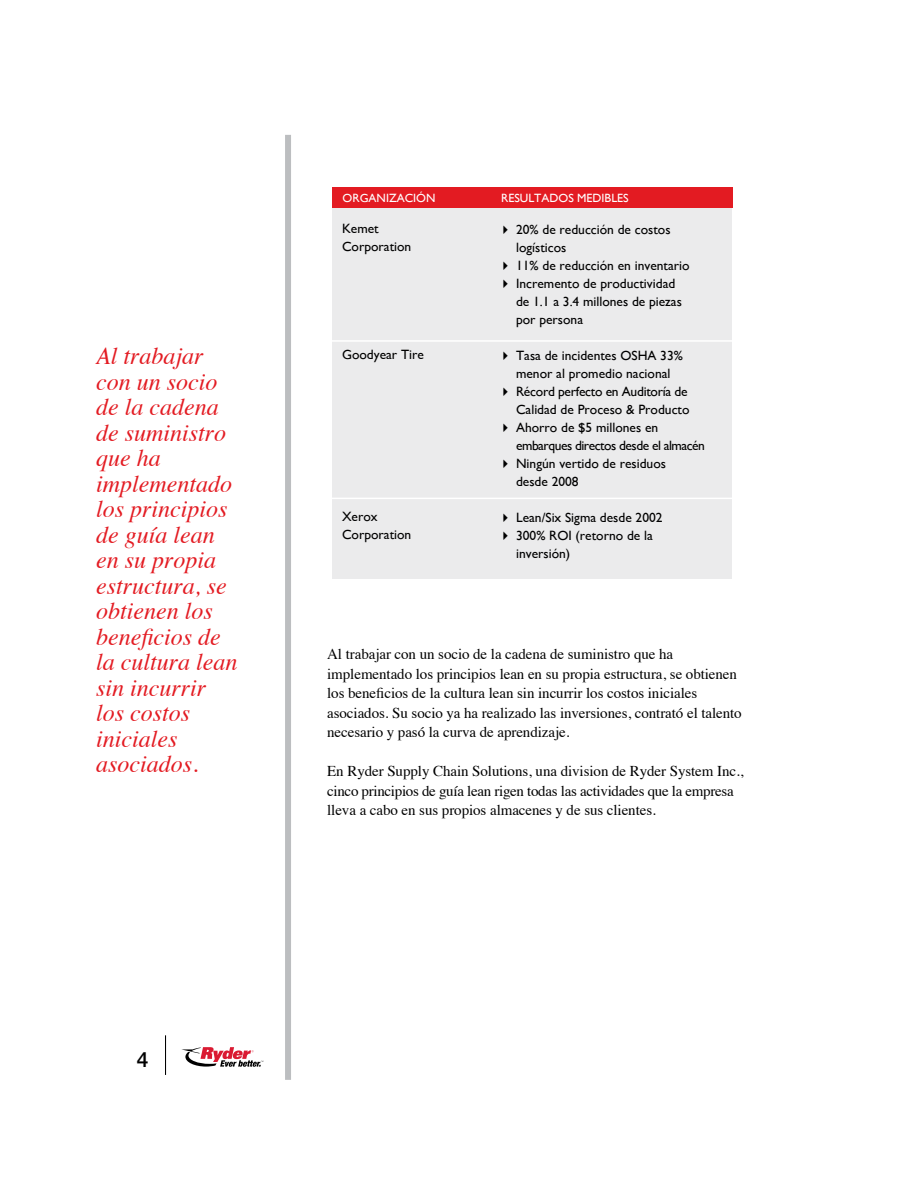
<style>
.page{position:relative;width:918px;height:1188px;background:#fff}
.page>*{position:absolute;margin:0;border:0;box-sizing:border-box;transform-origin:0 0}
.t1{font:italic 24px/25.5px "Times";color:#e31b22}
.t2{font:500 21px "Helvetica Neue";color:#000}
.t3{font:15px/19.5px "Times";letter-spacing:-.005em;color:#000}
.t4{font:13.5px/18px "Gill Sans";color:#000}
.t5{font:13.5px/18px "Gill Sans";letter-spacing:-.02em;color:#000;text-align:right}
.t6{font:13.5px/18px "Gill Sans";letter-spacing:-.035em;color:#000}
.t7{font:12px "Gill Sans";color:#fff}
</style>
<div class="page">
<svg style="left:181px;top:1047px;width:82px;height:20px"></svg>
<div style="left:285px;top:135px;width:6px;height:945px;background:#bcbec0"></div>
<hr style="left:165px;top:1035px;width:1px;height:40px;background:#000">
<div style="left:333px;top:187px;width:399px;height:392px;background:#ebebec"></div>
<div style="left:333px;top:187px;width:400px;height:21px;background:#e31b22"></div>
<hr style="left:331px;top:340px;width:403px;height:2px;background:#fff">
<hr style="left:331px;top:498px;width:403px;height:1px;background:#fff">
<h1 class="t1" style="left:96px;top:342px;width:143px">Al trabajar con un socio de la cadena de suministro que ha implementado los principios de guía lean en su propia estructura, se obtienen los beneficios de la cultura lean sin incurrir los costos iniciales asociados.</h1>
<p class="t7" style="left:343px;top:191px;width:94px">ORGANIZACIÓN</p>
<p class="t7" style="left:501px;top:191px;width:129px">RESULTADOS MEDIBLES</p>
<p class="t4" style="left:342px;top:219px;width:71px">Kemet<br>Corporation</p>
<p class="t4" style="left:342px;top:345px;width:83px">Goodyear Tire</p>
<p class="t4" style="left:342px;top:507px;width:71px">Xerox<br>Corporation</p>
<p class="t4" style="left:516px;top:220px;width:156px;text-indent:-18px">✔ 20% de reducción de costos logísticos</p>
<p class="t4" style="left:498px;top:256px;width:193px">✔ 11% de reducción en inventario</p>
<p class="t4" style="left:516px;top:274px;width:167px;text-indent:-18px">✔ Incremento de productividad de 1.1 a 3.4 millones de piezas por persona</p>
<p class="t4" style="left:498px;top:346px;width:186px;text-align:center">✔ Tasa de incidentes OSHA 33% menor al promedio nacional</p>
<p class="t5" style="left:498px;top:382px;width:193px">✔ Récord perfecto en Auditoría de<br>Calidad de Proceso &amp; Producto</p>
<p class="t6" style="left:516px;top:418px;width:190px;text-indent:-18px">✔ Ahorro de $5 millones en embarques directos desde el almacén</p>
<p class="t4" style="left:516px;top:454px;width:151px;text-indent:-18px">✔ Ningún vertido de residuos desde 2008</p>
<p class="t4" style="left:498px;top:508px;width:166px">✔ Lean/Six Sigma desde 2002</p>
<p class="t4" style="left:516px;top:526px;width:138px;text-indent:-18px">✔ 300% ROI (retorno de la inversión)</p>
<p class="t3" style="left:327px;top:643px;width:416px">Al trabajar con un socio de la cadena de suministro que ha implementado los principios lean en su propia estructura, se obtienen los beneficios de la cultura lean sin incurrir los costos iniciales asociados. Su socio ya ha realizado las inversiones, contrató el talento necesario y pasó la curva de aprendizaje.</p>
<p class="t3" style="left:327px;top:760px;width:418px">En Ryder Supply Chain Solutions, una division de Ryder System Inc., cinco principios de guía lean rigen todas las actividades que la empresa lleva a cabo en sus propios almacenes y de sus clientes.</p>
<h2 class="t2" style="left:137px;top:1043px;width:13px">4</h2>
</div>
